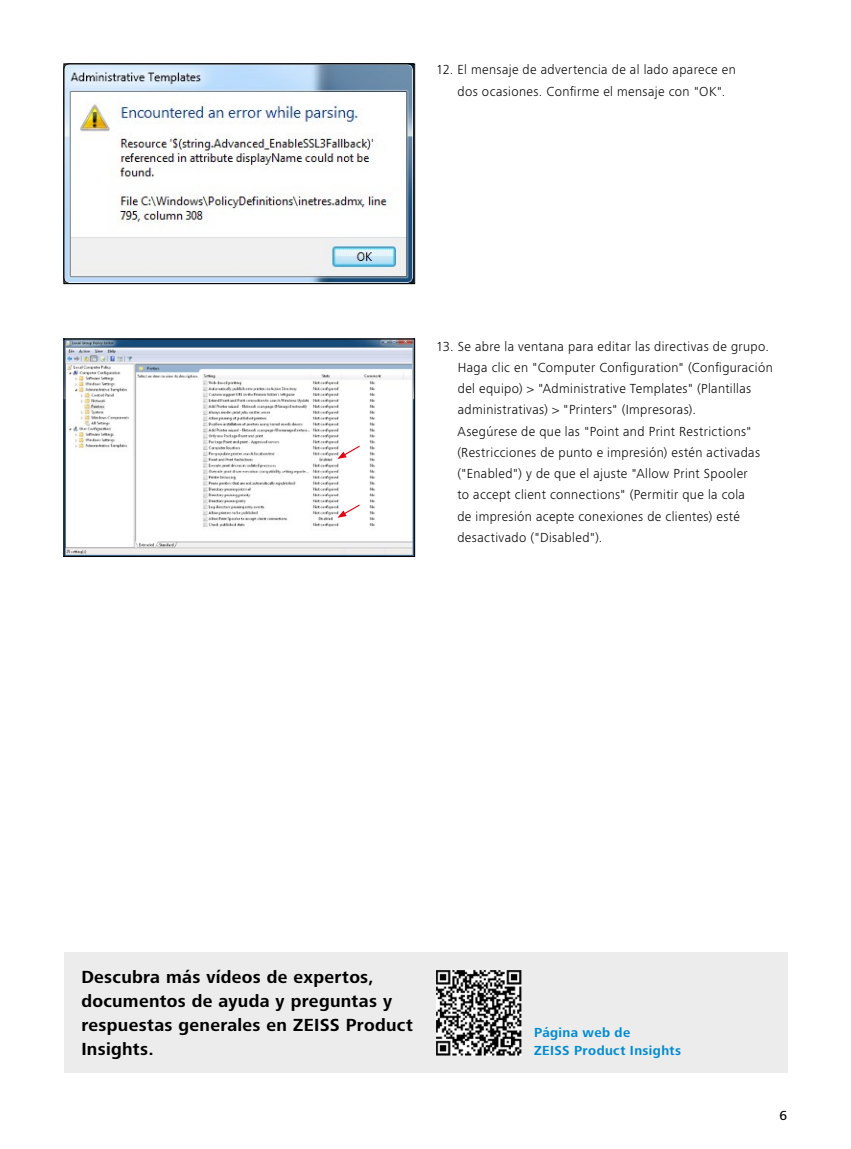
<style>
.page{position:relative;width:851px;height:1149px;background:#fff}
.page>*{position:absolute;margin:0;border:0;box-sizing:border-box;transform-origin:0 0}
.Front_page_-_Header{font:700 18px/24px "ZEISS Frutiger Next W1 G";letter-spacing:.015em;color:#000}
.Inner_page___Copy_9{font:300 13.5px/21.1px "ZEISS Frutiger Next W1 G";letter-spacing:.03em;color:#000}
.Inner_page___Copy_9-2{font:700 13.5px/18px "ZEISS Frutiger Next W1 G";letter-spacing:.03em;color:#008bd2}
.t1{font:500 13.5px "ZEISS Frutiger Next W1 G";color:#000}
</style>
<div class="page">
<div style="left:64px;top:952px;width:723px;height:120px;background:#ececed"></div>
<img style="left:436px;top:970px;width:85px;height:85px">
<img style="left:66px;top:341px;width:347px;height:213px">
<div style="left:64px;top:339px;width:351px;height:217px;border:1px solid #000"></div>
<img style="left:66px;top:66px;width:347px;height:216px">
<div style="left:64px;top:64px;width:351px;height:220px;border:1px solid #000"></div>
<svg style="left:337px;top:503px;width:24px;height:14px"></svg>
<svg style="left:337px;top:444px;width:24px;height:15px"></svg>
<p class="Inner_page___Copy_9" style="left:457px;top:59px;width:280px;text-indent:-21px">12. El mensaje de advertencia de al lado aparece en dos ocasiones. Confirme el mensaje con "OK".</p>
<p class="Inner_page___Copy_9" style="left:457px;top:335px;width:316px;text-indent:-22px">13. Se abre la ventana para editar las directivas de grupo.<br>Haga clic en "Computer Configuration" (Configuración del equipo) &gt; "Administrative Templates" (Plantillas administrativas) &gt; "Printers" (Impresoras).</p>
<p class="Inner_page___Copy_9" style="left:457px;top:419px;width:304px">Asegúrese de que las "Point and Print Restrictions" (Restricciones de punto e impresión) estén activadas ("Enabled") y de que el ajuste "Allow Print Spooler to accept client connections" (Permitir que la cola de impresión acepte conexiones de clientes) esté desactivado ("Disabled").</p>
<p class="Front_page_-_Header" style="left:81px;top:964px;width:333px">Descubra más vídeos de expertos, documentos de ayuda y preguntas y respuestas generales en ZEISS Product<br>Insights.</p>
<p class="Inner_page___Copy_9-2" style="left:534px;top:1023px;width:149px">Página web de<br>ZEISS Product Insights</p>
<p class="t1" style="left:779px;top:1105px;width:9px">6</p>
</div>
